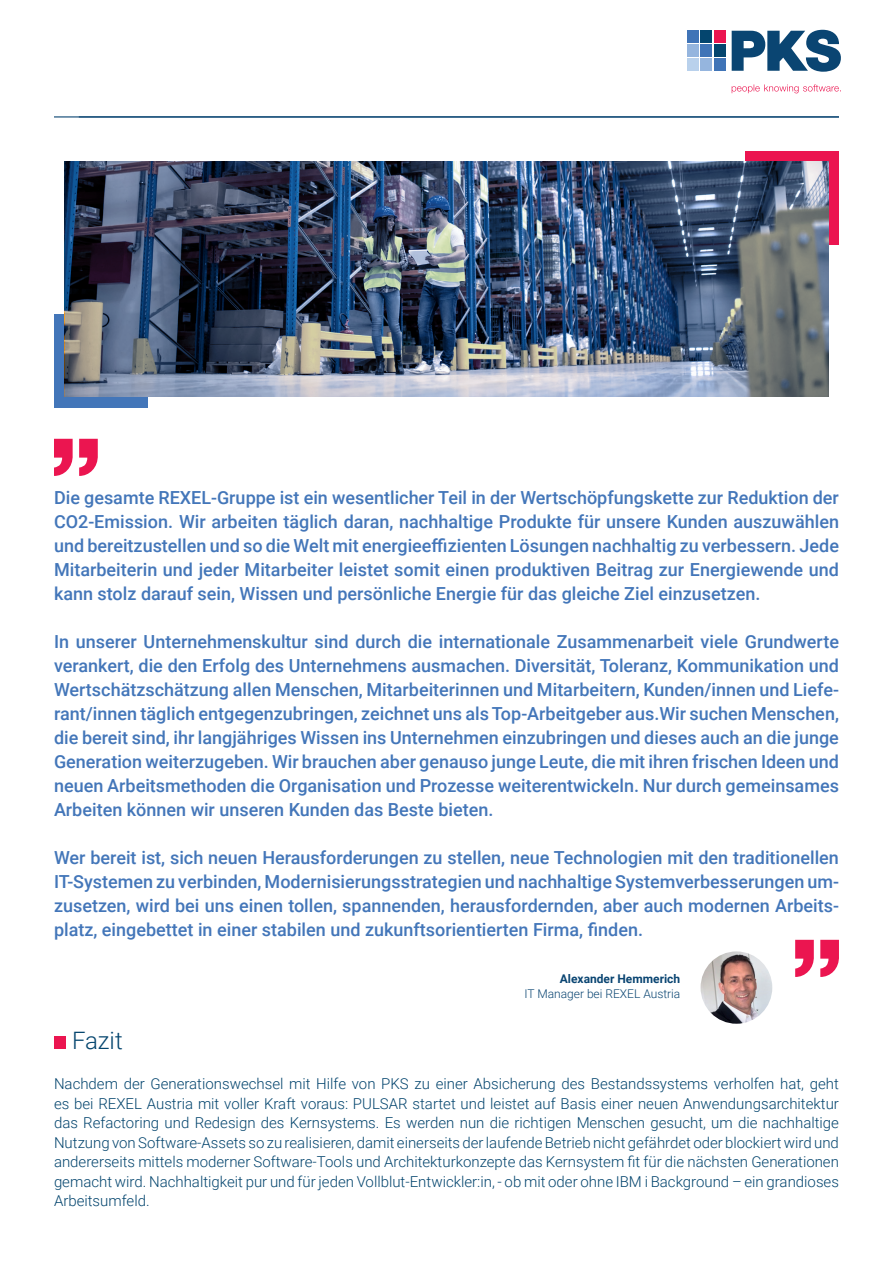
<style>
.page{position:relative;width:893px;height:1263px;background:#fff}
.page>*{position:absolute;margin:0;border:0;box-sizing:border-box;transform-origin:0 0}
.t1{font:300 24px "Roboto";color:#04456e}
.t2{font:500 18px/24px "Roboto";color:#4376b9;text-align:justify}
.t3{font:300 15px/19.5px "Roboto";color:#04456e;text-align:justify}
.t4{font:300 12px "Roboto";color:#0a4572}
.t5{font:700 12px "Roboto";color:#0a4572}
</style>
<div class="page">
<svg style="left:732px;top:30px;width:109px;height:42px"></svg>
<div style="left:714px;top:58px;width:11px;height:13px;background:#4074b7"></div>
<div style="left:687px;top:31px;width:12px;height:12px;background:#4074b7"></div>
<div style="left:700px;top:31px;width:12px;height:12px;background:#04456e"></div>
<div style="left:714px;top:45px;width:11px;height:12px;background:#04456e"></div>
<div style="left:687px;top:45px;width:12px;height:12px;background:#95b5de"></div>
<div style="left:700px;top:45px;width:12px;height:12px;background:#4074b7"></div>
<div style="left:687px;top:58px;width:12px;height:13px;background:#b9d1ec"></div>
<div style="left:700px;top:58px;width:12px;height:13px;background:#95b5de"></div>
<div style="left:714px;top:31px;width:11px;height:12px;background:#eb1550"></div>
<svg style="left:732px;top:84px;width:109px;height:9px"></svg>
<hr style="left:54px;top:116px;width:785px;height:1px;background:#0a4572">
<svg style="left:54px;top:439px;width:44px;height:37px"></svg>
<svg style="left:795px;top:940px;width:44px;height:37px"></svg>
<div style="left:54px;top:315px;width:93px;height:93px;background:#4376b9"></div>
<div style="left:746px;top:151px;width:93px;height:93px;background:#eb1550"></div>
<img style="left:65px;top:161px;width:763px;height:236px">
<div style="left:54px;top:1036px;width:12px;height:13px;background:#eb1550"></div>
<img style="left:701px;top:951px;width:71px;height:73px;border-radius:36px">
<p class="t2" style="left:54px;top:485px;width:786px">Die gesamte REXEL-Gruppe ist ein wesentlicher Teil in der Wertschöpfungskette zur Reduktion der CO2-Emission. Wir arbeiten täglich daran, nachhaltige Produkte für unsere Kunden auszuwählen und bereitzustellen und so die Welt mit energieeffizienten Lösungen nachhaltig zu verbessern. Jede Mitarbeiterin und jeder Mitarbeiter leistet somit einen produktiven Beitrag zur Energiewende und kann stolz darauf sein, Wissen und persönliche Energie für das gleiche Ziel einzusetzen.</p>
<p class="t2" style="left:54px;top:629px;width:786px">In unserer Unternehmenskultur sind durch die internationale Zusammenarbeit viele Grundwerte verankert, die den Erfolg des Unternehmens ausmachen. Diversität, Toleranz, Kommunikation und Wertschätzschätzung allen Menschen, Mitarbeiterinnen und Mitarbeitern, Kunden/innen und Liefe&shy;rant/innen täglich entgegenzubringen, zeichnet uns als Top-Arbeitgeber aus.Wir suchen Menschen, die bereit sind, ihr langjähriges Wissen ins Unternehmen einzubringen und dieses auch an die junge Generation weiterzugeben. Wir brauchen aber genauso junge Leute, die mit ihren frischen Ideen und neuen Arbeitsmethoden die Organisation und Prozesse weiterentwickeln. Nur durch gemeinsames Arbeiten können wir unseren Kunden das Beste bieten.</p>
<p class="t2" style="left:54px;top:845px;width:786px">Wer bereit ist, sich neuen Herausforderungen zu stellen, neue Technologien mit den traditionellen IT-Systemen zu verbinden, Modernisierungsstrategien und nachhaltige Systemverbesserungen um&shy;zusetzen, wird bei uns einen tollen, spannenden, herausfordernden, aber auch modernen Arbeits&shy;platz, eingebettet in einer stabilen und zukunftsorientierten Firma, finden.</p>
<p class="t5" style="left:560px;top:970px;width:122px">Alexander Hemmerich</p>
<p class="t4" style="left:524px;top:985px;width:157px">IT Manager bei REXEL Austria</p>
<h1 class="t1" style="left:72px;top:1023px;width:52px">Fazit</h1>
<p class="t3" style="left:54px;top:1074px;width:786px">Nachdem der Generationswechsel mit Hilfe von PKS zu einer Absicherung des Bestandssystems verholfen hat, geht es bei REXEL Austria mit voller Kraft voraus: PULSAR startet und leistet auf Basis einer neuen Anwendungsarchitektur das Refactoring und Redesign des Kernsystems. Es werden nun die richtigen Menschen gesucht, um die nachhaltige Nutzung von Software-Assets so zu realisieren, damit einerseits der laufende Betrieb nicht gefährdet oder blockiert wird und andererseits mittels moderner Software-Tools und Architekturkonzepte das Kernsystem fit für die nächsten Generationen gemacht wird. Nachhaltigkeit pur und für jeden Vollblut-Entwickler:in, - ob mit oder ohne IBM i Background – ein grandioses Arbeitsumfeld.</p>
</div>
